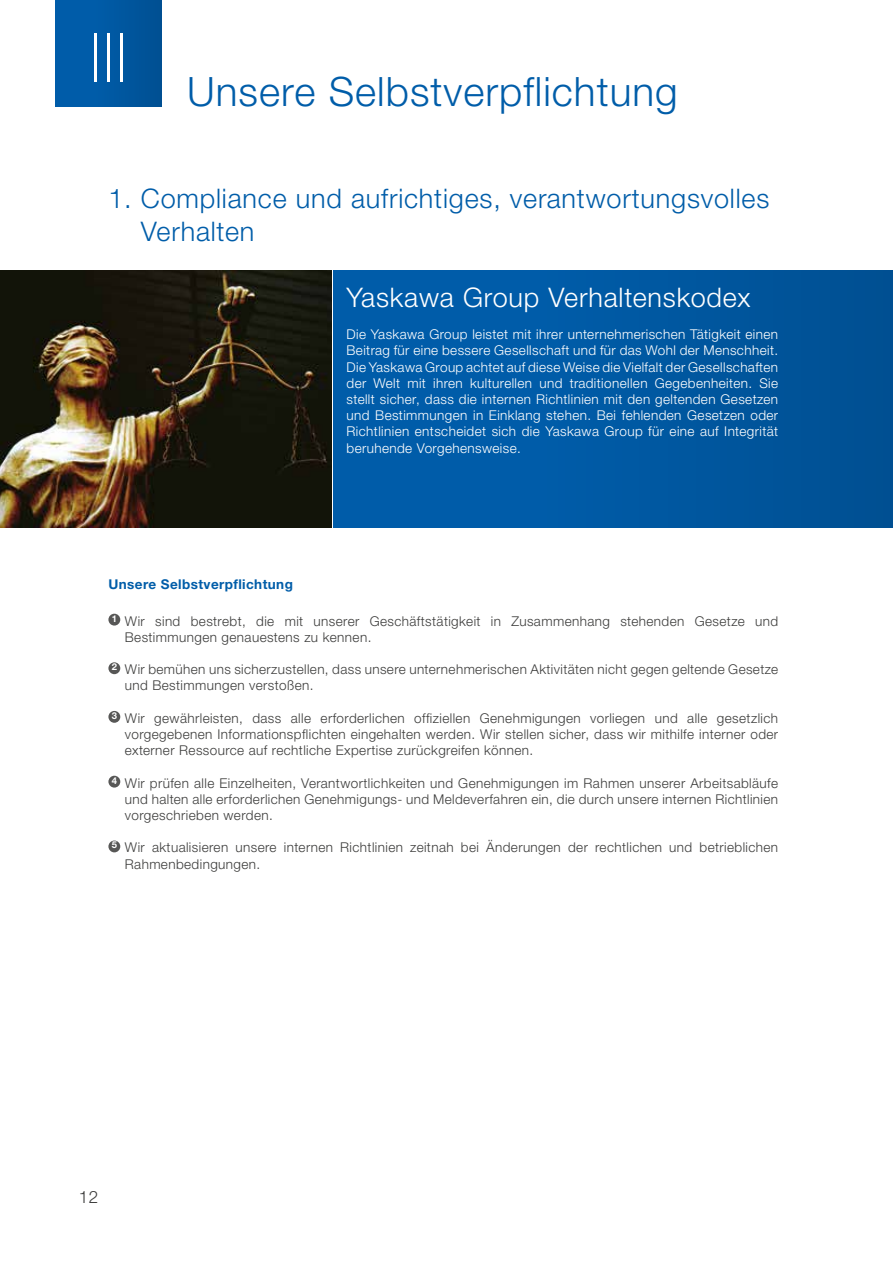
<style>
.page{position:relative;width:893px;height:1263px;background:#fff}
.page>*{position:absolute;margin:0;border:0;box-sizing:border-box;transform-origin:0 0}
.t1{font:300 40.5px "Helvetica Neue LTW1 G";letter-spacing:.025em;color:#005da9}
.t2{font:300 27px/32.4px "Helvetica Neue LTW1 G";letter-spacing:.03em;color:#005da9}
.t3{font:300 27px "Helvetica Neue LTW1 G";letter-spacing:.03em;color:#fff}
.t4{font:300 16.95px "Helvetica Neue LTW1 G";color:#3c3c3b}
.t5{font:300 13.5px/16.2px "Helvetica Neue LTW1 G";letter-spacing:.03em;color:#3c3c3b}
.t6{font:300 13.5px/16.2px "Helvetica Neue LTW1 G";letter-spacing:.03em;color:#fff;text-align:justify}
.t7{font:700 13.5px "Helvetica Neue LTW1 G";letter-spacing:.03em;color:#005da9}
</style>
<div class="page">
<div style="left:55px;top:0;width:107px;height:106px;background:linear-gradient(to right,#005faf,#005195)"></div>
<div style="left:334px;top:270px;width:559px;height:257px;background:linear-gradient(to right,#005fae,#005195)"></div>
<div style="left:108px;top:614px;width:12px;height:11px;background:#575756;border-radius:50%"></div>
<div style="left:108px;top:662px;width:12px;height:12px;background:#575756;border-radius:50%"></div>
<div style="left:108px;top:711px;width:12px;height:12px;background:#575756;border-radius:50%"></div>
<div style="left:108px;top:776px;width:12px;height:11px;background:#575756;border-radius:50%"></div>
<div style="left:108px;top:840px;width:12px;height:12px;background:#575756;border-radius:50%"></div>
<img style="left:0;top:270px;width:332px;height:257px">
<h1 class="t1" style="left:90px;top:67px;width:590px"><sup>III</sup> Unsere Selbstverpflichtung</h1>
<h2 class="t2" style="left:141px;top:182px;width:630px;text-indent:-32px">1. Compliance und aufrichtiges, verantwortungsvolles<br>Verhalten</h2>
<h2 class="t3" style="left:347px;top:281px;width:405px">Yaskawa Group Verhaltenskodex</h2>
<p class="t6" style="left:347px;top:326px;width:433px">Die Yaskawa Group leistet mit ihrer unternehmerischen Tätigkeit einen Beitrag für eine bessere Gesellschaft und für das Wohl der Menschheit.<br>Die Yaskawa Group achtet auf diese Weise die Vielfalt der Gesellschaften der Welt mit ihren kulturellen und traditionellen Gegebenheiten. Sie stellt sicher, dass die internen Richtlinien mit den geltenden Gesetzen und Bestimmungen in Einklang stehen. Bei fehlenden Gesetzen oder Richtlinien entscheidet sich die Yaskawa Group für eine auf Integrität beruhende Vorgehensweise.</p>
<p class="t7" style="left:108px;top:576px;width:186px">Unsere Selbstverpflichtung</p>
<p class="t5" style="left:125px;top:613px;width:655px;text-indent:-13px"><sup>1</sup> Wir sind bestrebt, die mit unserer Geschäftstätigkeit in Zusammenhang stehenden Gesetze und<br>Bestimmungen genauestens zu kennen.</p>
<p class="t5" style="left:125px;top:661px;width:655px;text-indent:-13px"><sup>2</sup> Wir bemühen uns sicherzustellen, dass unsere unternehmerischen Aktivitäten nicht gegen geltende Gesetze und Bestimmungen verstoßen.</p>
<p class="t5" style="left:125px;top:710px;width:655px;text-align:justify;text-indent:-13px"><sup>3</sup> Wir gewährleisten, dass alle erforderlichen offiziellen Genehmigungen vorliegen und alle gesetzlich vorgegebenen Informationspflichten eingehalten werden. Wir stellen sicher, dass wir mithilfe interner oder externer Ressource auf rechtliche Expertise zurückgreifen können.</p>
<p class="t5" style="left:125px;top:775px;width:655px;text-align:justify;text-indent:-13px"><sup>4</sup> Wir prüfen alle Einzelheiten, Verantwortlichkeiten und Genehmigungen im Rahmen unserer Arbeitsabläufe und halten alle erforderlichen Genehmigungs- und Meldeverfahren ein, die durch unsere internen Richtlinien vorgeschrieben werden.</p>
<p class="t5" style="left:125px;top:839px;width:655px;text-indent:-13px"><sup>5</sup> Wir aktualisieren unsere internen Richtlinien zeitnah bei Änderungen der rechtlichen und betrieblichen<br>Rahmenbedingungen.</p>
<p class="t4" style="left:79px;top:1186px;width:21px">12</p>
</div>
